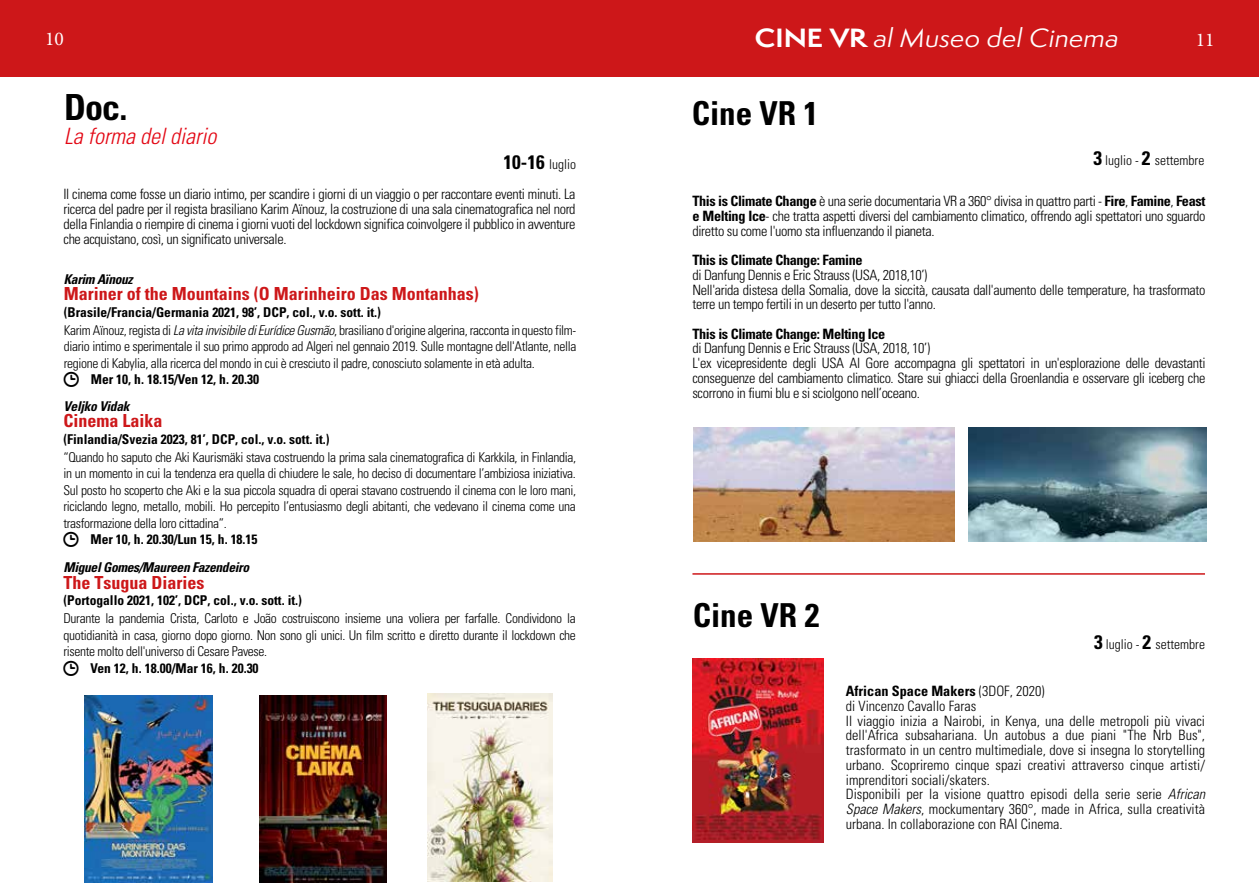
<style>
.page{position:relative;width:1259px;height:893px;background:#fff}
.page>*{position:absolute;margin:0;border:0;box-sizing:border-box;transform-origin:0 0}
.t1{font:700 condensed 36px "Univers";color:#000}
.t2{font:700 condensed 33px "Univers";color:#000}
.t3{font:italic 24.3px "Semplicita Pro";color:#fff;scale:1.11 1}
.t4{font:italic 300 condensed 22.5px "Univers";color:#e30613}
.t5{font:19.5px "Minion Pro";color:#fff}
.t6{font:700 condensed 18px "Univers";color:#cd1719}
.t7{font:300 condensed 14.25px/14.7px "Univers";letter-spacing:-.025em;color:#000;text-align:justify}
.t8{font:300 condensed 14.25px/14.7px "Univers";color:#000}
.t9{font:700 condensed 14.25px "Univers";letter-spacing:-.025em;color:#000}
.t10{font:300 condensed 13.5px/16.5px "Univers";letter-spacing:-.025em;color:#000}
.t11{font:700 condensed 13.5px "Univers";color:#000}
.t12{font:italic 700 condensed 13.5px "Univers";letter-spacing:-.025em;color:#000}
.t13{font:300 condensed 13.5px "Univers";color:#000}
.s1{font-weight:700;font-style:normal}
.s2{font-weight:700;font-size:19.5px}
.s3{font-weight:700}
.s4{font-style:italic}
</style>
<div class="page">
<div style="left:0;top:0;width:1259px;height:77px;background:#cd1719"></div>
<hr style="left:692px;top:573px;width:513px;height:2px;background:#cd1719">
<img style="left:693px;top:658px;width:130px;height:184px">
<img style="left:693px;top:428px;width:261px;height:113px">
<img style="left:969px;top:428px;width:237px;height:113px">
<img style="left:85px;top:695px;width:127px;height:187px">
<img style="left:260px;top:695px;width:126px;height:187px">
<img style="left:427px;top:694px;width:125px;height:187px">
<h3 class="t5" style="left:45px;top:26px;width:20px">10</h3>
<h3 class="t3" style="left:755px;top:21px;width:329px"><span class="s1">CINE VR</span> al Museo del Cinema</h3>
<h3 class="t5" style="left:1196px;top:27px;width:20px">11</h3>
<h1 class="t1" style="left:64px;top:85px;width:65px">Doc.</h1>
<h3 class="t4" style="left:64px;top:122px;width:154px">La forma del diario</h3>
<p class="t10" style="left:503px;top:156px;width:74px"><span class="s2">10-16</span> luglio</p>
<p class="t7" style="left:63px;top:186px;width:513px">Il cinema come fosse un diario intimo, per scandire i giorni di un viaggio o per raccontare eventi minuti. La ricerca del padre per il regista brasiliano Karim Aïnouz, la costruzione di una sala cinematografica nel nord della Finlandia o riempire di cinema i giorni vuoti del lockdown significa coinvolgere il pubblico in avventure che acquistano, così, un significato universale.</p>
<p class="t12" style="left:64px;top:271px;width:71px">Karim Aïnouz</p>
<h3 class="t6" style="left:64px;top:283px;width:416px">Mariner of the Mountains (O Marinheiro Das Montanhas)</h3>
<p class="t10" style="left:64px;top:303px;width:514px;line-height:18px"><span class="s3">(Brasile/Francia/Germania 2021, 98’, DCP, col., v.o. sott. it.)<br></span>Karim Aïnouz, regista di <span class="s4">La vita invisibile di Eurídice Gusmão</span>, brasiliano d'origine algerina, racconta in questo film-</p>
<p class="t10" style="left:64px;top:338px;width:514px">diario intimo e sperimentale il suo primo approdo ad Algeri nel gennaio 2019. Sulle montagne dell'Atlante, nella regione di Kabylia, alla ricerca del mondo in cui è cresciuto il padre, conosciuto solamente in età adulta.</p>
<p class="t11" style="left:91px;top:371px;width:170px">Mer 10, h. 18.15/Ven 12, h. 20.30</p>
<p class="t12" style="left:63px;top:398px;width:68px">Veljko Vidak</p>
<h3 class="t6" style="left:63px;top:410px;width:100px">Cinema Laika</h3>
<p class="t11" style="left:63px;top:431px;width:268px">(Finlandia/Svezia 2023, 81’, DCP, col., v.o. sott. it.)</p>
<p class="t10" style="left:63px;top:449px;width:514px;text-align:justify">“Quando ho saputo che Aki Kaurismäki stava costruendo la prima sala cinematografica di Karkkila, in Finlandia, in un momento in cui la tendenza era quella di chiudere le sale, ho deciso di documentare l’ambiziosa iniziativa.<br>Sul posto ho scoperto che Aki e la sua piccola squadra di operai stavano costruendo il cinema con le loro mani, riciclando legno, metallo, mobili. Ho percepito l’entusiasmo degli abitanti, che vedevano il cinema come una trasformazione della loro cittadina”.</p>
<p class="t11" style="left:90px;top:531px;width:169px">Mer 10, h. 20.30/Lun 15, h. 18.15</p>
<p class="t12" style="left:63px;top:559px;width:187px">Miguel Gomes/Maureen Fazendeiro</p>
<h3 class="t6" style="left:63px;top:571px;width:142px">The Tsugua Diaries</h3>
<p class="t11" style="left:63px;top:592px;width:240px">(Portogallo 2021, 102’, DCP, col., v.o. sott. it.)</p>
<p class="t10" style="left:63px;top:610px;width:514px;text-align:justify">Durante la pandemia Crista, Carloto e João costruiscono insieme una voliera per farfalle. Condividono la quotidianità in casa, giorno dopo giorno. Non sono gli unici. Un film scritto e diretto durante il lockdown che risente molto dell'universo di Cesare Pavese.</p>
<p class="t11" style="left:90px;top:660px;width:170px">Ven 12, h. 18.00/Mar 16, h. 20.30</p>
<h2 class="t2" style="left:691px;top:93px;width:128px">Cine VR 1</h2>
<p class="t13" style="left:1093px;top:152px;width:112px"><span class="s2">3</span> luglio - <span class="s2">2</span> settembre</p>
<p class="t7" style="left:692px;top:194px;width:514px"><span class="s3">This is Climate Change</span> è una serie documentaria VR a 360° divisa in quattro parti - <span class="s3">Fire</span>, <span class="s3">Famine</span>, <span class="s3">Feast e Melting Ice</span>- che tratta aspetti diversi del cambiamento climatico, offrendo agli spettatori uno sguardo diretto su come l'uomo sta influenzando il pianeta.</p>
<p class="t9" style="left:692px;top:251px;width:172px">This is Climate Change: Famine</p>
<p class="t7" style="left:692px;top:268px;width:514px;text-align:left">di Danfung Dennis e Eric Strauss (USA, 2018,10’)<br>Nell'arida distesa della Somalia, dove la siccità, causata dall'aumento delle temperature, ha trasformato terre un tempo fertili in un deserto per tutto l'anno.</p>
<p class="t9" style="left:692px;top:325px;width:194px">This is Climate Change: Melting Ice</p>
<p class="t7" style="left:692px;top:341px;width:514px;text-align:left">di Danfung Dennis e Eric Strauss (USA, 2018, 10’)<br>L'ex vicepresidente degli USA Al Gore accompagna gli spettatori in un'esplorazione delle devastanti conseguenze del cambiamento climatico. Stare sui ghiacci della Groenlandia e osservare gli iceberg che scorrono in fiumi blu e si sciolgono nell’oceano.</p>
<h2 class="t2" style="left:693px;top:595px;width:128px">Cine VR 2</h2>
<p class="t13" style="left:1094px;top:636px;width:112px"><span class="s2">3</span> luglio - <span class="s2">2</span> settembre</p>
<p class="t8" style="left:846px;top:684px;width:361px"><span class="s3">African Space Makers</span> (3DOF, 2020)<br>di Vincenzo Cavallo Faras<br>Il viaggio inizia a Nairobi, in Kenya, una delle metropoli più vivaci dell'Africa subsahariana. Un autobus a due piani "The Nrb Bus", trasformato in un centro multimediale, dove si insegna lo storytelling urbano. Scopriremo cinque spazi creativi attraverso cinque artisti/ imprenditori sociali/skaters.<br>Disponibili per la visione quattro episodi della serie serie <span class="s4">African Space Makers</span>, mockumentary 360°, made in Africa, sulla creatività urbana. In collaborazione con RAI Cinema.</p>
</div>
